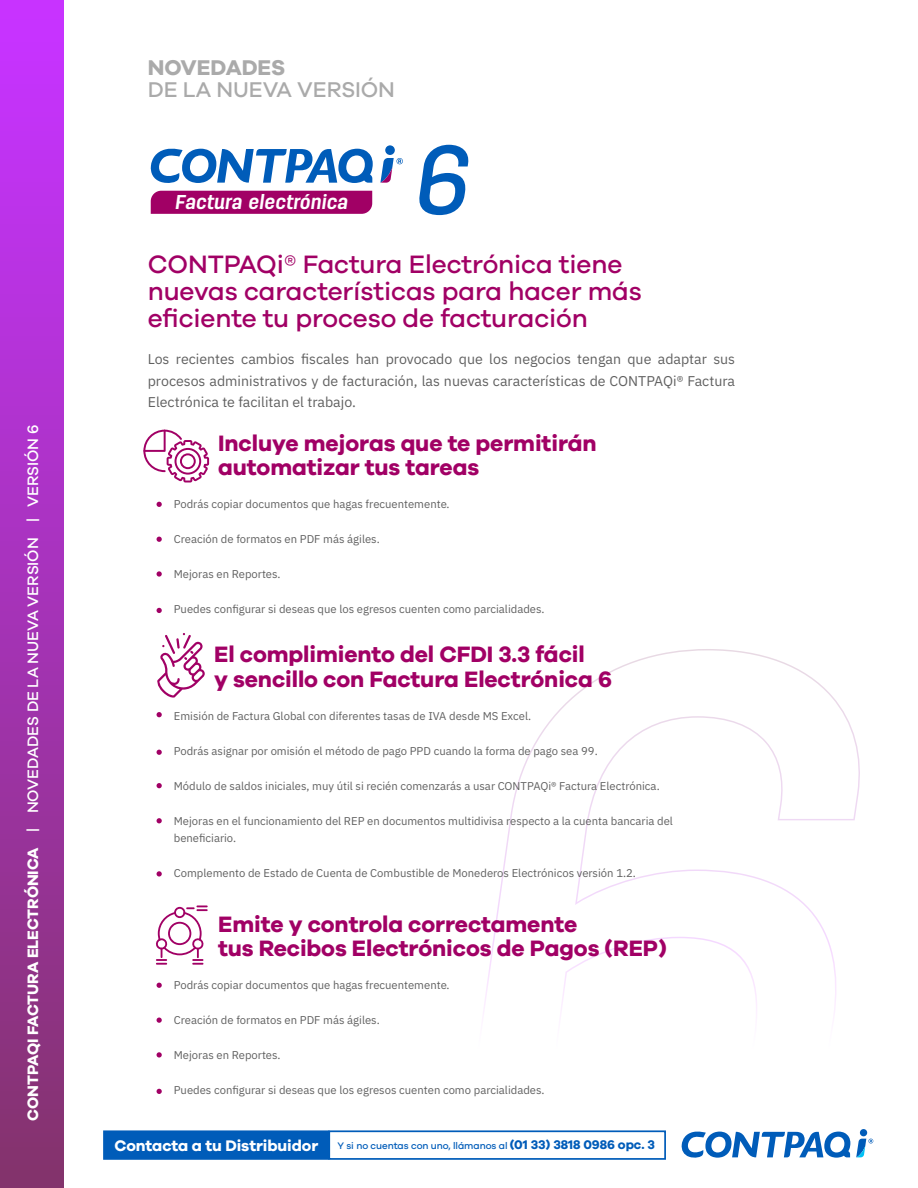
<style>
.page{position:relative;width:918px;height:1188px;background:#fff}
.page>*{position:absolute;margin:0;border:0;box-sizing:border-box;transform-origin:0 0}
.t1{font:italic 500 96.6px "Antartida";color:#005cb9}
.t2{font:500 25.95px/27.3px "Galano Grotesque";letter-spacing:-.005em;color:#a10065}
.t3{font:700 22.95px/24.2px "Galano Grotesque";letter-spacing:-.005em;color:#a10065}
.t4{font:500 22.05px "Galano Grotesque";letter-spacing:-.005em;color:#aaa}
.t5{font:700 22.05px "Galano Grotesque";letter-spacing:-.005em;color:#aaa}
.t6{font:italic 700 20.1px "Antartida";letter-spacing:.015em;color:#fff}
.t7{font:500 15.6px "Galano Grotesque";letter-spacing:-.005em;color:#fff}
.t8{font:14.1px/21.1px "IBM Plex Sans";color:#606060;text-align:justify}
.t9{font:11.25px/17.5px "IBM Plex Sans";color:#606060}
.t10{font:500 9.75px "Galano Grotesque";letter-spacing:-.005em;color:#005cb9}
.s1{font-weight:700}
.s2{font-weight:700;font-size:15.75px;color:#fff}
.s3{font-weight:700;font-size:12.9px}
</style>
<div class="page">
<div style="left:0;top:0;width:63px;height:1188px;background:linear-gradient(to bottom,#c933ff,#83336c)"></div>
<div style="left:151px;top:191px;width:221px;height:23px;background:#a10065"></div>
<svg style="left:150px;top:148px;width:223px;height:35px"></svg>
<div style="left:385px;top:145px;width:10px;height:10px;background:#005cb9;border-radius:50%"></div>
<svg style="left:380px;top:158px;width:23px;height:25px"></svg>
<svg style="left:482px;top:649px;width:378px;height:509px"></svg>
<svg style="left:681px;top:1131px;width:169px;height:27px"></svg>
<div style="left:860px;top:1129px;width:7px;height:7px;background:#005cb9;border-radius:50%"></div>
<svg style="left:856px;top:1139px;width:17px;height:18px"></svg>
<svg style="left:143px;top:430px;width:66px;height:53px"></svg>
<svg style="left:157px;top:502px;width:5px;height:5px"></svg>
<svg style="left:157px;top:537px;width:5px;height:5px"></svg>
<svg style="left:157px;top:571px;width:5px;height:6px"></svg>
<svg style="left:157px;top:608px;width:5px;height:5px"></svg>
<svg style="left:157px;top:712px;width:5px;height:5px"></svg>
<svg style="left:157px;top:750px;width:5px;height:5px"></svg>
<svg style="left:157px;top:783px;width:5px;height:5px"></svg>
<svg style="left:157px;top:818px;width:5px;height:5px"></svg>
<svg style="left:157px;top:871px;width:5px;height:6px"></svg>
<svg style="left:157px;top:633px;width:48px;height:65px"></svg>
<svg style="left:157px;top:983px;width:5px;height:5px"></svg>
<svg style="left:157px;top:1018px;width:5px;height:5px"></svg>
<svg style="left:157px;top:1052px;width:5px;height:6px"></svg>
<svg style="left:157px;top:1089px;width:5px;height:5px"></svg>
<svg style="left:156px;top:905px;width:52px;height:60px"></svg>
<div style="left:103px;top:1130px;width:227px;height:30px;background:#005cb9;border:2px solid #005cb9"></div>
<div style="left:328px;top:1130px;width:338px;height:30px;border:2px solid #005cb9"></div>
<h3 class="t7" style="left:23px;top:1121px;width:697px;rotate:-90deg"><span class="s1">CONTPAQI FACTURA ELECTRÓNICA</span> | NOVEDADES DE LA NUEVA VERSIÓN | VERSIÓN 6</h3>
<h3 class="t5" style="left:148px;top:54px;width:139px">NOVEDADES</h3>
<h3 class="t4" style="left:148px;top:76px;width:249px">DE LA NUEVA VERSIÓN</h3>
<h3 class="t6" style="left:175px;top:191px;width:174px">Factura electrónica</h3>
<h1 class="t1" style="left:412px;top:126px;width:56px">6</h1>
<h2 class="t2" style="left:148px;top:250px;width:496px">CONTPAQi® Factura Electrónica tiene nuevas características para hacer más eficiente tu proceso de facturación</h2>
<p class="t8" style="left:148px;top:348px;width:589px">Los recientes cambios fiscales han provocado que los negocios tengan que adaptar sus procesos administrativos y de facturación, las nuevas características de CONTPAQi® Factura Electrónica te facilitan el trabajo.</p>
<h3 class="t3" style="left:218px;top:430px;width:380px">Incluye mejoras que te permitirán automatizar tus tareas</h3>
<p class="t9" style="left:174px;top:494px;width:277px">Podrás copiar documentos que hagas frecuentemente.</p>
<p class="t9" style="left:174px;top:529px;width:207px">Creación de formatos en PDF más ágiles.</p>
<p class="t9" style="left:174px;top:564px;width:108px">Mejoras en Reportes.</p>
<p class="t9" style="left:174px;top:599px;width:372px">Puedes configurar si deseas que los egresos cuenten como parcialidades.</p>
<h3 class="t3" style="left:214px;top:642px;width:399px">El complimiento del CFDI 3.3 fácil<br>y sencillo con Factura Electrónica 6</h3>
<p class="t9" style="left:174px;top:706px;width:359px">Emisión de Factura Global con diferentes tasas de IVA desde MS Excel.</p>
<p class="t9" style="left:174px;top:741px;width:425px">Podrás asignar por omisión el método de pago PPD cuando la forma de pago sea 99.</p>
<p class="t9" style="left:174px;top:776px;width:488px">Módulo de saldos iniciales, muy útil si recién comenzarás a usar CONTPAQi® Factura Electrónica.</p>
<p class="t9" style="left:174px;top:811px;width:501px">Mejoras en el funcionamiento del REP en documentos multidivisa respecto a la cuenta bancaria del beneficiario.</p>
<p class="t9" style="left:174px;top:864px;width:464px">Complemento de Estado de Cuenta de Combustible de Monederos Electrónicos versión 1.2.</p>
<h3 class="t3" style="left:218px;top:911px;width:450px">Emite y controla correctamente<br>tus Recibos Electrónicos de Pagos (REP)</h3>
<p class="t9" style="left:174px;top:975px;width:277px">Podrás copiar documentos que hagas frecuentemente.</p>
<p class="t9" style="left:174px;top:1010px;width:207px">Creación de formatos en PDF más ágiles.</p>
<p class="t9" style="left:174px;top:1045px;width:108px">Mejoras en Reportes.</p>
<p class="t9" style="left:174px;top:1080px;width:372px">Puedes configurar si deseas que los egresos cuenten como parcialidades.</p>
<p class="t10" style="left:114px;top:1140px;width:542px"><span class="s2">Contacta a tu Distribuidor</span> Y si no cuentas con uno, llámanos al <span class="s3">(01 33) 3818 0986 opc. 3</span></p>
</div>
